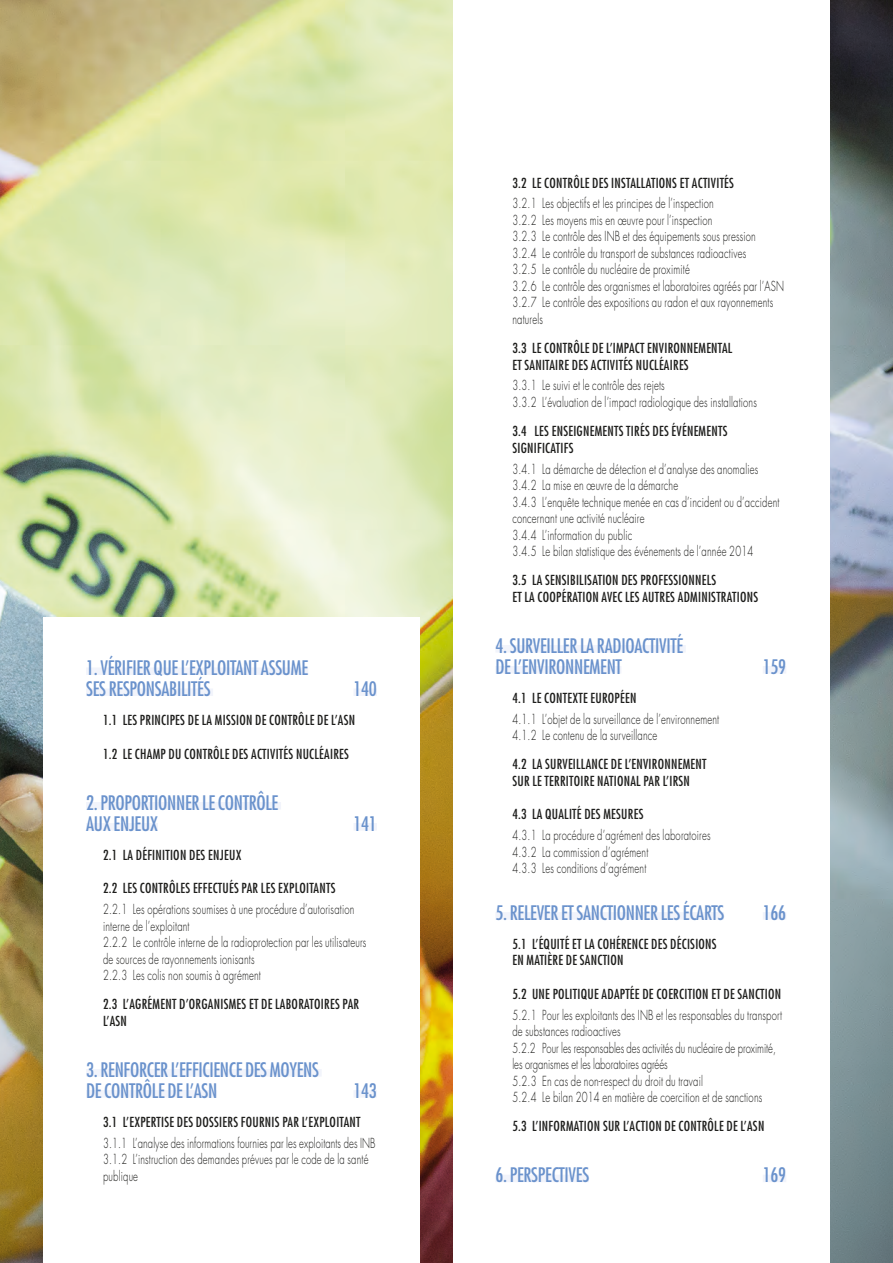
<style>
.page{position:relative;width:893px;height:1263px;background:#fff}
.page>*{position:absolute;margin:0;border:0;box-sizing:border-box;transform-origin:0 0}
.t1{font:condensed 19.5px/21px "Futura";letter-spacing:-.015em;color:#6a92cc}
.t2{font:300 13.5px/16.5px "Futura Std";letter-spacing:.02em;color:#1d1d1b;scale:.7 1}
.t3{font:condensed 13.5px/16.5px "Futura";letter-spacing:.02em;color:#1d1d1b}
</style>
<div class="page">
<img style="left:0;top:0;width:893px;height:1263px">
<div style="left:453px;top:0;width:376px;height:1263px;background:#fff"></div>
<div style="left:495px;top:645px;width:191px;height:7px;background:#f2f4fb"></div>
<div style="left:495px;top:666px;width:127px;height:7px;background:#f2f4fb"></div>
<div style="left:763px;top:666px;width:23px;height:7px;background:#f2f4fb"></div>
<div style="left:495px;top:912px;width:229px;height:8px;background:#f2f4fb"></div>
<div style="left:763px;top:912px;width:23px;height:8px;background:#f2f4fb"></div>
<div style="left:495px;top:1175px;width:94px;height:7px;background:#f2f4fb"></div>
<div style="left:763px;top:1175px;width:23px;height:7px;background:#f2f4fb"></div>
<div style="left:44px;top:617px;width:376px;height:646px;background:#fff"></div>
<div style="left:86px;top:667px;width:222px;height:8px;background:#f2f4fb"></div>
<div style="left:86px;top:688px;width:127px;height:8px;background:#f2f4fb"></div>
<div style="left:353px;top:688px;width:24px;height:8px;background:#f2f4fb"></div>
<div style="left:86px;top:802px;width:195px;height:7px;background:#f2f4fb"></div>
<div style="left:86px;top:823px;width:72px;height:7px;background:#f2f4fb"></div>
<div style="left:353px;top:823px;width:24px;height:7px;background:#f2f4fb"></div>
<div style="left:86px;top:1069px;width:236px;height:7px;background:#f2f4fb"></div>
<div style="left:86px;top:1090px;width:131px;height:7px;background:#f2f4fb"></div>
<div style="left:353px;top:1090px;width:24px;height:7px;background:#f2f4fb"></div>
<h1 class="t1" style="left:86px;top:657px;width:224px">1. VÉRIFIER QUE L’EXPLOITANT ASSUME<br>SES RESPONSABILITÉS</h1>
<h1 class="t1" style="left:353px;top:678px;width:25px">140</h1>
<p class="t3" style="left:103px;top:712px;width:253px">1.1 LES PRINCIPES DE LA MISSION DE CONTRÔLE DE L’ASN</p>
<p class="t3" style="left:103px;top:745px;width:247px">1.2 LE CHAMP DU CONTRÔLE DES ACTIVITÉS NUCLÉAIRES</p>
<h1 class="t1" style="left:86px;top:792px;width:194px">2. PROPORTIONNER LE CONTRÔLE<br>AUX ENJEUX</h1>
<h1 class="t1" style="left:353px;top:813px;width:25px">141</h1>
<p class="t3" style="left:103px;top:846px;width:140px">2.1 LA DÉFINITION DES ENJEUX</p>
<p class="t3" style="left:103px;top:880px;width:234px">2.2 LES CONTRÔLES EFFECTUÉS PAR LES EXPLOITANTS</p>
<p class="t2" style="left:103px;top:901px;width:378px">2.2.1 Les opérations soumises à une procédure d’autorisation interne de l’exploitant<br>2.2.2 Le contrôle interne de la radioprotection par les utilisateurs de sources de rayonnements ionisants<br>2.2.3 Les colis non soumis à agrément</p>
<p class="t3" style="left:103px;top:996px;width:258px">2.3 L’AGRÉMENT D’ORGANISMES ET DE LABORATOIRES PAR<br>L’ASN</p>
<h1 class="t1" style="left:86px;top:1059px;width:234px">3. RENFORCER L’EFFICIENCE DES MOYENS<br>DECONTRÔLE DE L’ASN</h1>
<h1 class="t1" style="left:353px;top:1080px;width:25px">143</h1>
<p class="t3" style="left:103px;top:1113px;width:259px">3.1 L’EXPERTISE DES DOSSIERS FOURNIS PAR L’EXPLOITANT</p>
<p class="t2" style="left:103px;top:1135px;width:391px">3.1.1 L’analyse des informations fournies par les exploitants des INB<br>3.1.2 L’instruction des demandes prévues par le code de la santé publique</p>
<p class="t3" style="left:512px;top:174px;width:223px">3.2 LE CONTRÔLE DES INSTALLATIONS ET ACTIVITÉS</p>
<p class="t2" style="left:512px;top:196px;width:390px">3.2.1 Les objectifs et les principes de l’inspection<br>3.2.2 Les moyens mis en œuvre pour l’inspection<br>3.2.3 Le contrôle des INB et des équipements sous pression<br>3.2.4 Le contrôle du transport de substances radioactives<br>3.2.5 Le contrôle du nucléaire de proximité<br>3.2.6 Le contrôle des organismes et laboratoires agréés par l’ASN 3.2.7 Le contrôle des expositions au radon et aux rayonnements naturels</p>
<p class="t3" style="left:512px;top:340px;width:221px">3.3 LE CONTRÔLE DE L’IMPACT ENVIRONNEMENTAL<br>ET SANITAIRE DES ACTIVITÉS NUCLÉAIRES</p>
<p class="t2" style="left:512px;top:378px;width:351px">3.3.1 Le suivi et le contrôle des rejets<br>3.3.2 L’évaluation de l’impact radiologique des installations</p>
<p class="t3" style="left:512px;top:423px;width:217px">3.4 LES ENSEIGNEMENTS TIRÉS DES ÉVÉNEMENTS<br>SIGNIFICATIFS</p>
<p class="t2" style="left:512px;top:461px;width:383px">3.4.1 La démarche de détection et d’analyse des anomalies 3.4.2 La mise en œuvre de la démarche<br>3.4.3 L’enquête technique menée en cas d’incident ou d’accident concernant une activité nucléaire<br>3.4.4 L’information du public<br>3.4.5 Le bilan statistique des événements de l’année 2014</p>
<p class="t3" style="left:512px;top:572px;width:247px">3.5 LA SENSIBILISATION DES PROFESSIONNELS<br>ET LA COOPÉRATION AVEC LES AUTRES ADMINISTRATIONS</p>
<h1 class="t1" style="left:495px;top:635px;width:189px">4. SURVEILLER LA RADIOACTIVITÉ<br>DEL’ENVIRONNEMENT</h1>
<h1 class="t1" style="left:763px;top:656px;width:25px">159</h1>
<p class="t3" style="left:512px;top:689px;width:125px">4.1 LE CONTEXTE EUROPÉEN</p>
<p class="t2" style="left:512px;top:711px;width:297px">4.1.1 L’objet de la surveillance de l’environnement<br>4.1.2 Le contenu de la surveillance</p>
<p class="t3" style="left:512px;top:756px;width:196px">4.2 LA SURVEILLANCE DE L’ENVIRONNEMENT<br>SUR LE TERRITOIRE NATIONAL PAR L’IRSN</p>
<p class="t3" style="left:512px;top:806px;width:133px">4.3 LA QUALITÉ DES MESURES</p>
<p class="t2" style="left:512px;top:827px;width:285px">4.3.1 La procédure d’agrément des laboratoires<br>4.3.2 La commission d’agrément<br>4.3.3 Les conditions d’agrément</p>
<h1 class="t1" style="left:495px;top:902px;width:231px">5. RELEVER ET SANCTIONNER LESÉCARTS</h1>
<h1 class="t1" style="left:763px;top:902px;width:25px">166</h1>
<p class="t3" style="left:512px;top:935px;width:206px">5.1 L’ÉQUITÉ ET LA COHÉRENCE DES DÉCISIONS<br>EN MATIÈRE DE SANCTION</p>
<p class="t3" style="left:512px;top:985px;width:270px">5.2 UNE POLITIQUE ADAPTÉE DE COERCITION ET DE SANCTION</p>
<p class="t2" style="left:512px;top:1007px;width:387px">5.2.1 Pour les exploitants des INB et les responsables du transport de substances radioactives<br>5.2.2 Pour les responsables des activités du nucléaire de proximité, les organismes et les laboratoires agréés<br>5.2.3 En cas de non-respect du droit du travail<br>5.2.4 Le bilan 2014 en matière de coercition et de sanctions</p>
<p class="t3" style="left:512px;top:1118px;width:253px">5.3 L’INFORMATION SUR L’ACTION DE CONTRÔLE DE L’ASN</p>
<h1 class="t1" style="left:495px;top:1164px;width:95px">6. PERSPECTIVES</h1>
<h1 class="t1" style="left:763px;top:1164px;width:25px">169</h1>
</div>
